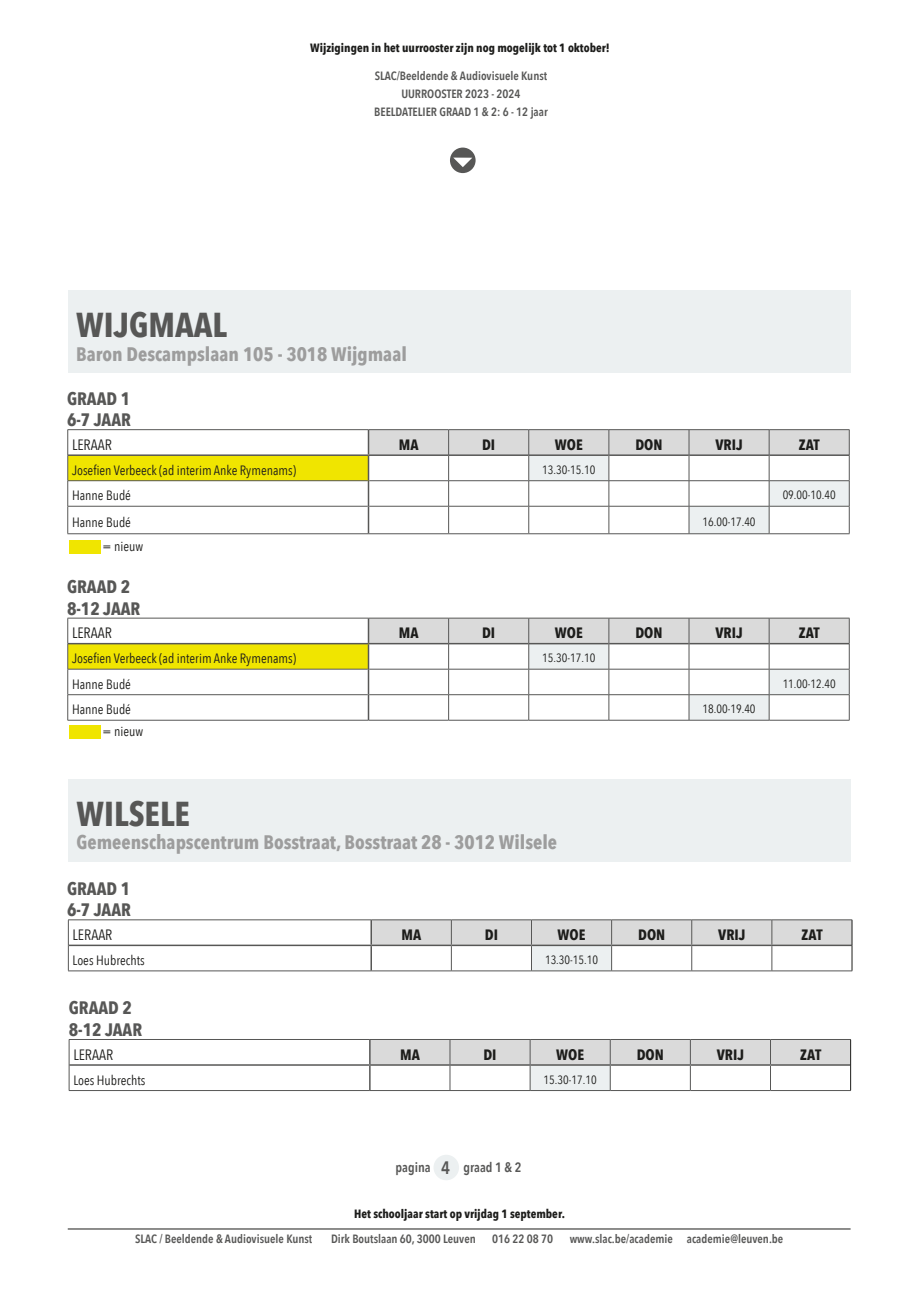
<style>
.page{position:relative;width:919px;height:1289px;background:#fff}
.page>*{position:absolute;margin:0;border:0;box-sizing:border-box;transform-origin:0 0}
.titel_klas{font:700 34.5px "Avenir Next Condensed";color:#575756}
.titel_klas-2{font:700 19.5px "Avenir Next Condensed";color:#9d9d9d}
.titel_klas-3{font:700 18px "Avenir Next Condensed";color:#575756}
.Haupttext{font:600 18px "Avenir Next Condensed";color:#575756}
.t1{font:700 15px "Avenir Next Condensed";color:#1d1d1b}
.t2{font:15px "Avenir Next Condensed";color:#1d1d1b}
.Haupttext-2{font:13.5px "Avenir Next Condensed";color:#1d1d1b}
.Haupttext-3{font:600 13.5px "Avenir Next Condensed";color:#575756}
.titel_klas-4{font:600 12px "Avenir Next Condensed";color:#575756}
.t3{font:700 12px "Avenir Next Condensed";color:#1d1d1b}
.t4{font:12px "Avenir Next Condensed";color:#1d1d1b}
</style>
<div class="page">
<div style="left:68px;top:290px;width:782px;height:83px;background:#ecf0f1"></div>
<div style="left:68px;top:455px;width:300px;height:25px;background:#f0e500"></div>
<hr style="left:68px;top:454px;width:300px;height:2px;background:#575756">
<hr style="left:67px;top:480px;width:301px;height:1px;background:#575756">
<hr style="left:67px;top:506px;width:301px;height:1px;background:#575756">
<hr style="left:67px;top:533px;width:301px;height:1px;background:#575756">
<hr style="left:67px;top:429px;width:301px;height:1px;background:#575756">
<svg style="left:368px;top:429px;width:481px;height:105px"></svg>
<svg style="left:67px;top:430px;width:1px;height:103px"></svg>
<div style="left:68px;top:643px;width:300px;height:26px;background:#f0e500"></div>
<hr style="left:68px;top:643px;width:300px;height:1px;background:#575756">
<hr style="left:67px;top:669px;width:301px;height:1px;background:#575756">
<hr style="left:67px;top:694px;width:301px;height:1px;background:#575756">
<hr style="left:67px;top:720px;width:301px;height:1px;background:#575756">
<hr style="left:769px;top:720px;width:80px;height:1px;background:#575756">
<hr style="left:67px;top:618px;width:301px;height:1px;background:#575756">
<hr style="left:368px;top:720px;width:80px;height:1px;background:#575756">
<hr style="left:448px;top:720px;width:80px;height:1px;background:#575756">
<hr style="left:528px;top:720px;width:81px;height:1px;background:#575756">
<hr style="left:609px;top:720px;width:80px;height:1px;background:#575756">
<hr style="left:689px;top:720px;width:80px;height:1px;background:#575756">
<svg style="left:368px;top:618px;width:481px;height:102px"></svg>
<svg style="left:67px;top:618px;width:1px;height:102px"></svg>
<div style="left:68px;top:778px;width:782px;height:83px;background:#ecf0f1"></div>
<hr style="left:68px;top:970px;width:303px;height:1px;background:#575756">
<hr style="left:371px;top:970px;width:80px;height:1px;background:#575756">
<hr style="left:451px;top:970px;width:80px;height:1px;background:#575756">
<hr style="left:531px;top:970px;width:80px;height:1px;background:#575756">
<hr style="left:611px;top:970px;width:80px;height:1px;background:#575756">
<hr style="left:691px;top:970px;width:80px;height:1px;background:#575756">
<hr style="left:771px;top:970px;width:81px;height:1px;background:#575756">
<hr style="left:69px;top:944px;width:302px;height:2px;background:#575756">
<hr style="left:68px;top:919px;width:303px;height:1px;background:#575756">
<hr style="left:370px;top:920px;width:2px;height:24px;background:#575756">
<hr style="left:370px;top:946px;width:2px;height:24px;background:#575756">
<svg style="left:68px;top:920px;width:1px;height:50px"></svg>
<svg style="left:371px;top:919px;width:481px;height:51px"></svg>
<hr style="left:69px;top:1090px;width:301px;height:1px;background:#575756">
<hr style="left:370px;top:1090px;width:80px;height:1px;background:#575756">
<hr style="left:450px;top:1090px;width:80px;height:1px;background:#575756">
<hr style="left:610px;top:1090px;width:80px;height:1px;background:#575756">
<hr style="left:690px;top:1090px;width:80px;height:1px;background:#575756">
<hr style="left:770px;top:1090px;width:80px;height:1px;background:#575756">
<hr style="left:69px;top:1064px;width:301px;height:1px;background:#575756">
<hr style="left:69px;top:1039px;width:301px;height:1px;background:#575756">
<hr style="left:530px;top:1090px;width:80px;height:1px;background:#575756">
<svg style="left:69px;top:1040px;width:1px;height:50px"></svg>
<svg style="left:369px;top:1039px;width:482px;height:51px"></svg>
<div style="left:450px;top:147px;width:25px;height:26px;background:#575756;border-radius:50%"></div>
<svg style="left:453px;top:158px;width:19px;height:9px"></svg>
<hr style="left:68px;top:1228px;width:782px;height:1px;background:#1d1d1b">
<div style="left:433px;top:1154px;width:26px;height:26px;background:#ecf0f1;border-radius:50%"></div>
<div style="left:69px;top:725px;width:31px;height:14px;background:#f0e500"></div>
<div style="left:69px;top:540px;width:31px;height:14px;background:#f0e500"></div>
<p class="t3" style="left:310px;top:40px;width:301px">Wijzigingen in het uurrooster zijn nog mogelijk tot 1 oktober!</p>
<p class="titel_klas-4" style="left:374px;top:65px;width:174px">SLAC/Beeldende &amp; Audiovisuele Kunst</p>
<p class="titel_klas-4" style="left:401px;top:83px;width:121px">UURROOSTER 2023 - 2024</p>
<p class="titel_klas-4" style="left:374px;top:101px;width:175px">BEELDATELIER GRAAD 1 &amp; 2: 6 - 12 jaar</p>
<p class="titel_klas" style="left:76px;top:304px;width:152px">WIJGMAAL</p>
<p class="titel_klas-2" style="left:76px;top:342px;width:332px">Baron Descampslaan 105 - 3018 Wijgmaal</p>
<p class="titel_klas-3" style="left:67px;top:387px;width:65px">GRAAD 1</p>
<p class="titel_klas-3" style="left:67px;top:409px;width:65px">6-7 JAAR</p>
<p class="t2" style="left:72px;top:432px;width:41px">LERAAR</p>
<p class="t1" style="left:399px;top:435px;width:21px">MA</p>
<p class="t1" style="left:482px;top:435px;width:15px">DI</p>
<p class="t1" style="left:555px;top:435px;width:29px">WOE</p>
<p class="t1" style="left:635px;top:435px;width:29px">DON</p>
<p class="t1" style="left:715px;top:435px;width:29px">VRIJ</p>
<p class="t1" style="left:798px;top:435px;width:22px">ZAT</p>
<p class="Haupttext-2" style="left:72px;top:458px;width:225px">Josefien Verbeeck (ad interim Anke Rymenams)</p>
<p class="t4" style="left:542px;top:459px;width:55px">13.30-15.10</p>
<p class="Haupttext-2" style="left:72px;top:484px;width:60px">Hanne Budé</p>
<p class="t4" style="left:782px;top:485px;width:55px">09.00-10.40</p>
<p class="Haupttext-2" style="left:72px;top:510px;width:60px">Hanne Budé</p>
<p class="t4" style="left:702px;top:511px;width:55px">16.00-17.40</p>
<p class="Haupttext-2" style="left:102px;top:534px;width:42px">= nieuw</p>
<p class="titel_klas-3" style="left:67px;top:575px;width:65px">GRAAD 2</p>
<p class="titel_klas-3" style="left:67px;top:597px;width:75px">8-12 JAAR</p>
<p class="t2" style="left:72px;top:620px;width:41px">LERAAR</p>
<p class="t1" style="left:399px;top:624px;width:21px">MA</p>
<p class="t1" style="left:482px;top:624px;width:15px">DI</p>
<p class="t1" style="left:555px;top:624px;width:29px">WOE</p>
<p class="t1" style="left:635px;top:624px;width:29px">DON</p>
<p class="t1" style="left:715px;top:624px;width:29px">VRIJ</p>
<p class="t1" style="left:798px;top:624px;width:22px">ZAT</p>
<p class="Haupttext-2" style="left:72px;top:647px;width:225px">Josefien Verbeeck (ad interim Anke Rymenams)</p>
<p class="t4" style="left:542px;top:648px;width:55px">15.30-17.10</p>
<p class="Haupttext-2" style="left:72px;top:672px;width:60px">Hanne Budé</p>
<p class="t4" style="left:782px;top:673px;width:55px">11.00-12.40</p>
<p class="Haupttext-2" style="left:72px;top:698px;width:60px">Hanne Budé</p>
<p class="t4" style="left:702px;top:699px;width:55px">18.00-19.40</p>
<p class="Haupttext-2" style="left:102px;top:720px;width:42px">= nieuw</p>
<p class="titel_klas" style="left:77px;top:792px;width:115px">WILSELE</p>
<p class="titel_klas-2" style="left:77px;top:830px;width:482px">Gemeenschapscentrum Bosstraat, Bosstraat 28 - 3012 Wilsele</p>
<p class="titel_klas-3" style="left:67px;top:877px;width:65px">GRAAD 1</p>
<p class="titel_klas-3" style="left:67px;top:899px;width:65px">6-7 JAAR</p>
<p class="t2" style="left:73px;top:922px;width:41px">LERAAR</p>
<p class="t1" style="left:401px;top:925px;width:21px">MA</p>
<p class="t1" style="left:485px;top:925px;width:15px">DI</p>
<p class="t1" style="left:557px;top:925px;width:29px">WOE</p>
<p class="t1" style="left:638px;top:925px;width:29px">DON</p>
<p class="t1" style="left:718px;top:925px;width:29px">VRIJ</p>
<p class="t1" style="left:801px;top:925px;width:22px">ZAT</p>
<p class="Haupttext-2" style="left:73px;top:948px;width:73px">Loes Hubrechts</p>
<p class="t4" style="left:545px;top:949px;width:55px">13.30-15.10</p>
<p class="titel_klas-3" style="left:69px;top:997px;width:65px">GRAAD 2</p>
<p class="titel_klas-3" style="left:69px;top:1018px;width:75px">8-12 JAAR</p>
<p class="t2" style="left:73px;top:1041px;width:41px">LERAAR</p>
<p class="t1" style="left:400px;top:1045px;width:21px">MA</p>
<p class="t1" style="left:483px;top:1045px;width:15px">DI</p>
<p class="t1" style="left:556px;top:1045px;width:29px">WOE</p>
<p class="t1" style="left:636px;top:1045px;width:29px">DON</p>
<p class="t1" style="left:716px;top:1045px;width:29px">VRIJ</p>
<p class="t1" style="left:800px;top:1045px;width:22px">ZAT</p>
<p class="Haupttext-2" style="left:73px;top:1068px;width:73px">Loes Hubrechts</p>
<p class="t4" style="left:543px;top:1069px;width:55px">15.30-17.10</p>
<p class="Haupttext-3" style="left:395px;top:1155px;width:37px">pagina</p>
<p class="Haupttext" style="left:441px;top:1152px;width:10px">4</p>
<p class="Haupttext-3" style="left:463px;top:1155px;width:60px">graad 1 &amp; 2</p>
<p class="t3" style="left:354px;top:1206px;width:212px">Het schooljaar start op vrijdag 1 september.</p>
<p class="titel_klas-4" style="left:135px;top:1228px;width:179px">SLAC / Beeldende &amp; Audiovisuele Kunst</p>
<p class="titel_klas-4" style="left:331px;top:1228px;width:146px">Dirk Boutslaan 60, 3000 Leuven</p>
<p class="titel_klas-4" style="left:492px;top:1228px;width:63px">016 22 08 70</p>
<p class="titel_klas-4" style="left:569px;top:1228px;width:215px">www.slac.be/academie academie@leuven.be</p>
</div>
